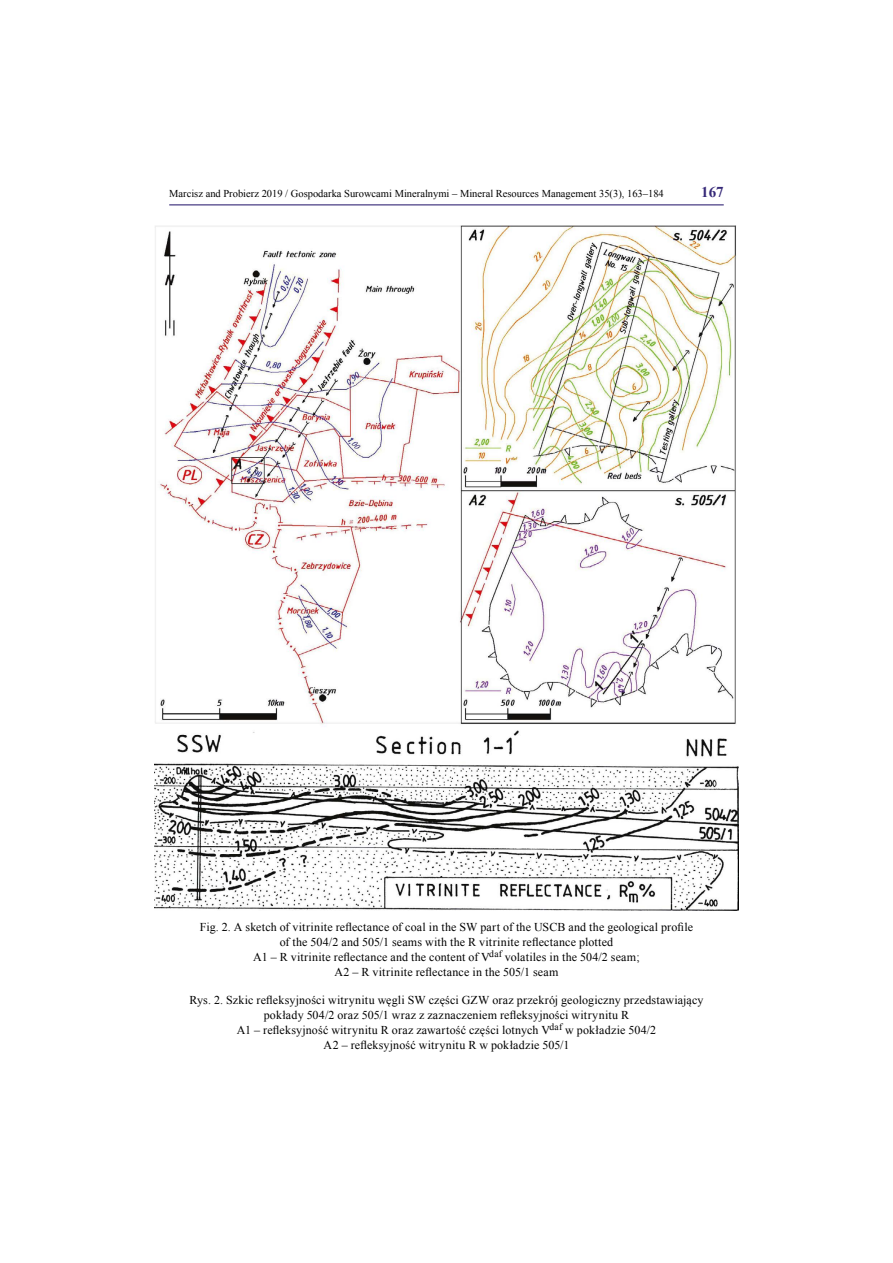
<style>
.page{position:relative;width:893px;height:1263px;background:#fff}
.page>*{position:absolute;margin:0;border:0;box-sizing:border-box;transform-origin:0 0}
.t1{font:700 15px "Times New Roman";color:#362978}
.t2{font:12px/15px "Times New Roman";letter-spacing:.015em;color:#000;text-align:center}
.t3{font:10.5px "Times New Roman";color:#000}
</style>
<div class="page">
<hr style="left:169px;top:204px;width:555px;height:1px;background:#362978">
<img style="left:155px;top:225px;width:583px;height:685px">
<p class="t3" style="left:169px;top:186px;width:496px">Marcisz and Probierz 2019 / Gospodarka Surowcami Mineralnymi – Mineral Resources Management 35(3), 163–184</p>
<p class="t1" style="left:701px;top:182px;width:24px">167</p>
<p class="t2" style="left:200px;top:919px;width:495px">Fig. 2. A sketch of vitrinite reflectance of coal in the SW part of the USCB and the geological profile of the 504/2 and 505/1 seams with the R vitrinite reflectance plotted<br>A1 – R vitrinite reflectance and the content of V<sup>daf</sup> volatiles in the 504/2 seam;<br>A2 – R vitrinite reflectance in the 505/1 seam</p>
<p class="t2" style="left:189px;top:992px;width:516px">Rys. 2. Szkic refleksyjności witrynitu węgli SW części GZW oraz przekrój geologiczny przedstawiający pokłady 504/2 oraz 505/1 wraz z zaznaczeniem refleksyjności witrynitu R<br>A1 – refleksyjność witrynitu R oraz zawartość części lotnych V<sup>daf</sup> w pokładzie 504/2<br>A2 – refleksyjność witrynitu R w pokładzie 505/1</p>
</div>
